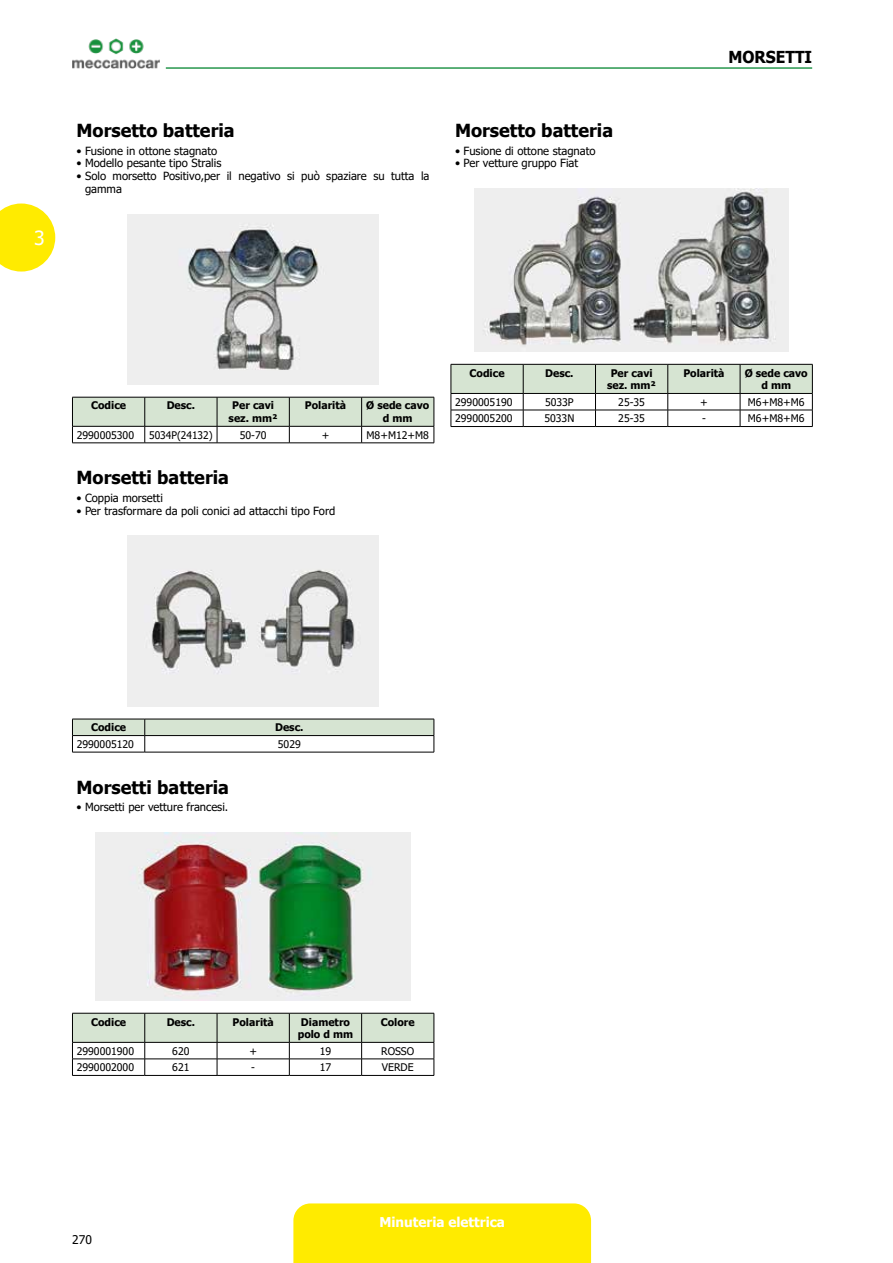
<style>
.page{position:relative;width:893px;height:1263px;background:#fff}
.page>*{position:absolute;margin:0;border:0;box-sizing:border-box;transform-origin:0 0}
.t1{font:19.5px "Tahoma";color:#fff}
.t2{font:700 18px "Tahoma";color:#000}
.t3{font:700 16.5px "Tahoma";color:#000;scale:.95 1}
.t4{font:700 13.5px "Tahoma";color:#fff}
.t5{font:12px "Tahoma";color:#000}
.t6{font:11.25px/12.8px "Tahoma";color:#000}
.t7{font:10.5px "Tahoma";color:#000}
.t8{font:700 10.5px/12.6px "Tahoma";color:#000;text-align:center}
</style>
<div class="page">
<div style="left:293px;top:1203px;width:298px;height:60px;background:#ffeb00"></div>
<svg style="left:0;top:203px;width:55px;height:69px"></svg>
<img style="left:72px;top:38px;width:87px;height:31px">
<hr style="left:166px;top:67px;width:646px;height:2px;background:#28974e">
<img style="left:127px;top:214px;width:252px;height:170px">
<svg style="left:72px;top:397px;width:363px;height:46px"></svg>
<hr style="left:72px;top:443px;width:73px;height:1px;background:#000">
<hr style="left:145px;top:443px;width:72px;height:1px;background:#000">
<hr style="left:217px;top:443px;width:72px;height:1px;background:#000">
<hr style="left:289px;top:443px;width:73px;height:1px;background:#000">
<hr style="left:362px;top:443px;width:72px;height:1px;background:#000">
<img style="left:127px;top:536px;width:252px;height:170px">
<svg style="left:72px;top:719px;width:363px;height:33px"></svg>
<hr style="left:72px;top:752px;width:73px;height:1px;background:#000">
<hr style="left:145px;top:752px;width:289px;height:1px;background:#000">
<img style="left:96px;top:832px;width:314px;height:168px">
<svg style="left:72px;top:1013px;width:363px;height:62px"></svg>
<hr style="left:72px;top:1075px;width:73px;height:1px;background:#000">
<hr style="left:145px;top:1075px;width:72px;height:1px;background:#000">
<hr style="left:217px;top:1075px;width:72px;height:1px;background:#000">
<hr style="left:289px;top:1075px;width:73px;height:1px;background:#000">
<hr style="left:362px;top:1075px;width:72px;height:1px;background:#000">
<img style="left:474px;top:189px;width:315px;height:162px">
<svg style="left:451px;top:364px;width:362px;height:62px"></svg>
<hr style="left:451px;top:426px;width:72px;height:1px;background:#000">
<hr style="left:523px;top:426px;width:72px;height:1px;background:#000">
<hr style="left:595px;top:426px;width:73px;height:1px;background:#000">
<hr style="left:668px;top:426px;width:72px;height:1px;background:#000">
<hr style="left:740px;top:426px;width:73px;height:1px;background:#000">
<h1 class="t1" style="left:34px;top:225px;width:12px">3</h1>
<h2 class="t2" style="left:77px;top:118px;width:160px">Morsetto batteria</h2>
<p class="t6" style="left:77px;top:145px;width:142px">• Fusione in ottone stagnato</p>
<p class="t6" style="left:77px;top:158px;width:146px">• Modello pesante tipo Stralis</p>
<p class="t6" style="left:85px;top:170px;width:346px;text-indent:-9px">• Solo morsetto Positivo,per il negativo si può spaziare su tutta la gamma</p>
<h2 class="t2" style="left:455px;top:118px;width:160px">Morsetto batteria</h2>
<p class="t6" style="left:455px;top:145px;width:142px">• Fusione di ottone stagnato</p>
<p class="t6" style="left:455px;top:158px;width:125px">• Per vetture gruppo Fiat</p>
<h3 class="t3" style="left:728px;top:45px;width:90px">Morsetti</h3>
<p class="t8" style="left:91px;top:400px;width:37px">Codice</p>
<p class="t8" style="left:167px;top:400px;width:30px">Desc.</p>
<p class="t8" style="left:229px;top:400px;width:51px">Per cavi sez. mm²</p>
<p class="t8" style="left:305px;top:400px;width:43px">Polarità</p>
<p class="t8" style="left:366px;top:400px;width:65px">Ø sede cavo d mm</p>
<p class="t7" style="left:77px;top:428px;width:59px">2990005300</p>
<p class="t7" style="left:149px;top:428px;width:65px">5034P(24132)</p>
<p class="t7" style="left:240px;top:428px;width:28px">50-70</p>
<p class="t7" style="left:322px;top:428px;width:9px">+</p>
<p class="t7" style="left:367px;top:428px;width:64px">M8+M12+M8</p>
<h2 class="t2" style="left:77px;top:465px;width:154px">Morsetti batteria</h2>
<p class="t6" style="left:77px;top:492px;width:88px">• Coppia morsetti</p>
<p class="t6" style="left:77px;top:505px;width:260px">• Per trasformare da poli conici ad attacchi tipo Ford</p>
<p class="t8" style="left:470px;top:367px;width:37px">Codice</p>
<p class="t8" style="left:545px;top:367px;width:30px">Desc.</p>
<p class="t8" style="left:607px;top:367px;width:51px">Per cavi sez. mm²</p>
<p class="t8" style="left:683px;top:367px;width:43px">Polarità</p>
<p class="t8" style="left:745px;top:367px;width:65px">Ø sede cavo d mm</p>
<p class="t7" style="left:455px;top:395px;width:59px">2990005190</p>
<p class="t7" style="left:545px;top:395px;width:30px">5033P</p>
<p class="t7" style="left:618px;top:395px;width:28px">25-35</p>
<p class="t7" style="left:700px;top:395px;width:9px">+</p>
<p class="t7" style="left:748px;top:395px;width:58px">M6+M8+M6</p>
<p class="t7" style="left:455px;top:411px;width:59px">2990005200</p>
<p class="t7" style="left:544px;top:411px;width:31px">5033N</p>
<p class="t7" style="left:618px;top:411px;width:28px">25-35</p>
<p class="t7" style="left:702px;top:411px;width:5px">-</p>
<p class="t7" style="left:748px;top:411px;width:58px">M6+M8+M6</p>
<p class="t8" style="left:91px;top:722px;width:37px">Codice</p>
<p class="t8" style="left:275px;top:722px;width:30px">Desc.</p>
<p class="t7" style="left:77px;top:737px;width:59px">2990005120</p>
<p class="t7" style="left:278px;top:737px;width:24px">5029</p>
<h2 class="t2" style="left:77px;top:774px;width:154px">Morsetti batteria</h2>
<p class="t6" style="left:77px;top:801px;width:153px">• Morsetti per vetture francesi.</p>
<p class="t8" style="left:91px;top:1016px;width:37px">Codice</p>
<p class="t8" style="left:167px;top:1016px;width:30px">Desc.</p>
<p class="t8" style="left:233px;top:1016px;width:43px">Polarità</p>
<p class="t8" style="left:298px;top:1016px;width:57px">Diametro polo d mm</p>
<p class="t8" style="left:381px;top:1016px;width:35px">Colore</p>
<p class="t7" style="left:77px;top:1044px;width:59px">2990001900</p>
<p class="t7" style="left:172px;top:1044px;width:19px">620</p>
<p class="t7" style="left:249px;top:1044px;width:9px">+</p>
<p class="t7" style="left:320px;top:1044px;width:13px">19</p>
<p class="t7" style="left:381px;top:1044px;width:34px">ROSSO</p>
<p class="t7" style="left:77px;top:1060px;width:59px">2990002000</p>
<p class="t7" style="left:172px;top:1060px;width:19px">621</p>
<p class="t7" style="left:251px;top:1060px;width:5px">-</p>
<p class="t7" style="left:320px;top:1060px;width:13px">17</p>
<p class="t7" style="left:382px;top:1060px;width:33px">VERDE</p>
<p class="t5" style="left:72px;top:1231px;width:21px">270</p>
<p class="t4" style="left:379px;top:1212px;width:127px">Minuteria elettrica</p>
</div>
